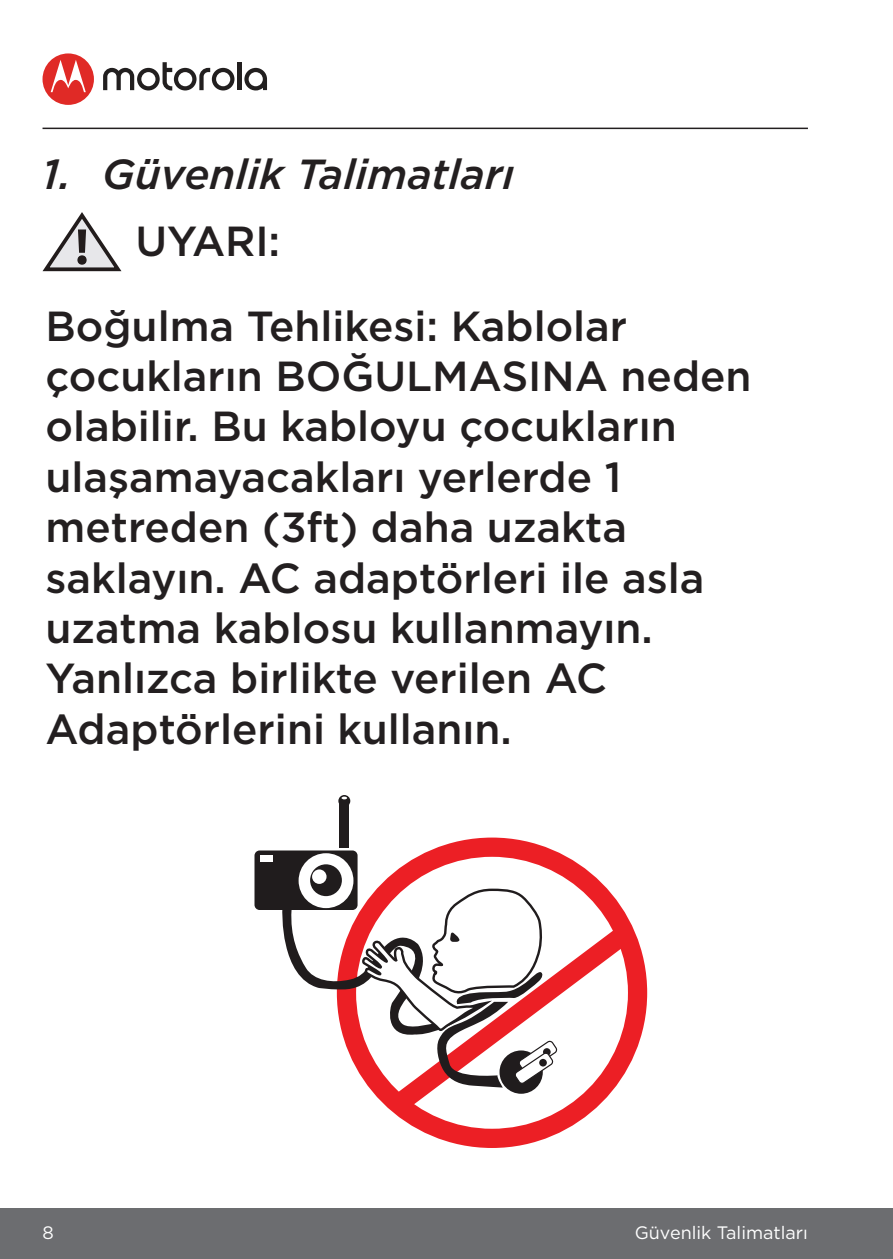
<style>
.page{position:relative;width:893px;height:1259px;background:#fff}
.page>*{position:absolute;margin:0;border:0;box-sizing:border-box;transform-origin:0 0}
.t1{font:500 42px/50.4px "Gotham";color:#231f20}
.t2{font:italic 500 42px "Gotham";color:#231f20}
.t3{font:18px "Gotham";color:#fff}
</style>
<div class="page">
<div style="left:0;top:1208px;width:893px;height:51px;background:#6c6d70"></div>
<hr style="left:43px;top:128px;width:765px;height:1px;background:#231f20">
<div style="left:43px;top:53px;width:51px;height:52px;background:#e02a26;border-radius:50%"></div>
<svg style="left:51px;top:60px;width:35px;height:32px"></svg>
<svg style="left:244px;top:68px;width:23px;height:22px"></svg>
<div style="left:237px;top:62px;width:5px;height:28px;background:#221f1f"></div>
<svg style="left:103px;top:62px;width:131px;height:28px"></svg>
<svg style="left:43px;top:212px;width:78px;height:59px"></svg>
<div style="left:338px;top:795px;width:12px;height:12px;background:#201c1d;border-radius:50%"></div>
<svg style="left:342px;top:796px;width:5px;height:3px"></svg>
<div style="left:340px;top:803px;width:9px;height:45px;background:#201c1d"></div>
<div style="left:254px;top:850px;width:104px;height:60px;background:#201c1d;border-radius:5px"></div>
<div style="left:299px;top:853px;width:54px;height:55px;background:#fff;border-radius:50%"></div>
<div style="left:310px;top:864px;width:32px;height:32px;background:#201c1d;border-radius:50%"></div>
<div style="left:312px;top:869px;width:15px;height:15px;background:#fff;border-radius:50%"></div>
<div style="left:260px;top:855px;width:13px;height:7px;background:#fff"></div>
<svg style="left:337px;top:837px;width:310px;height:311px"></svg>
<svg style="left:390px;top:924px;width:243px;height:189px"></svg>
<div style="left:499px;top:1050px;width:44px;height:43px;background:#201c1d;border-radius:50%"></div>
<svg style="left:282px;top:887px;width:276px;height:200px"></svg>
<div style="left:539px;top:1059px;width:8px;height:7px;background:#201c1d;border-radius:50%"></div>
<p class="t2" style="left:43px;top:146px;width:473px">1. Güvenlik Talimatları</p>
<p class="t1" style="left:46px;top:199px;width:583px;line-height:84.3px;text-indent:90px">UYARI:<br>Boğulma Tehlikesi: Kablolar</p>
<p class="t1" style="left:46px;top:350px;width:708px">çocukların BOĞULMASINA neden olabilir. Bu kabloyu çocukların ulaşamayacakları yerlerde 1 metreden (3ft) daha uzakta saklayın. AC adaptörleri ile asla uzatma kablosu kullanmayın.<br>Yanlızca birlikte verilen AC<br>Adaptörlerini kullanın.</p>
<p class="t3" style="left:43px;top:1221px;width:13px">8</p>
<p class="t3" style="left:635px;top:1221px;width:175px">Güvenlik Talimatları</p>
</div>
